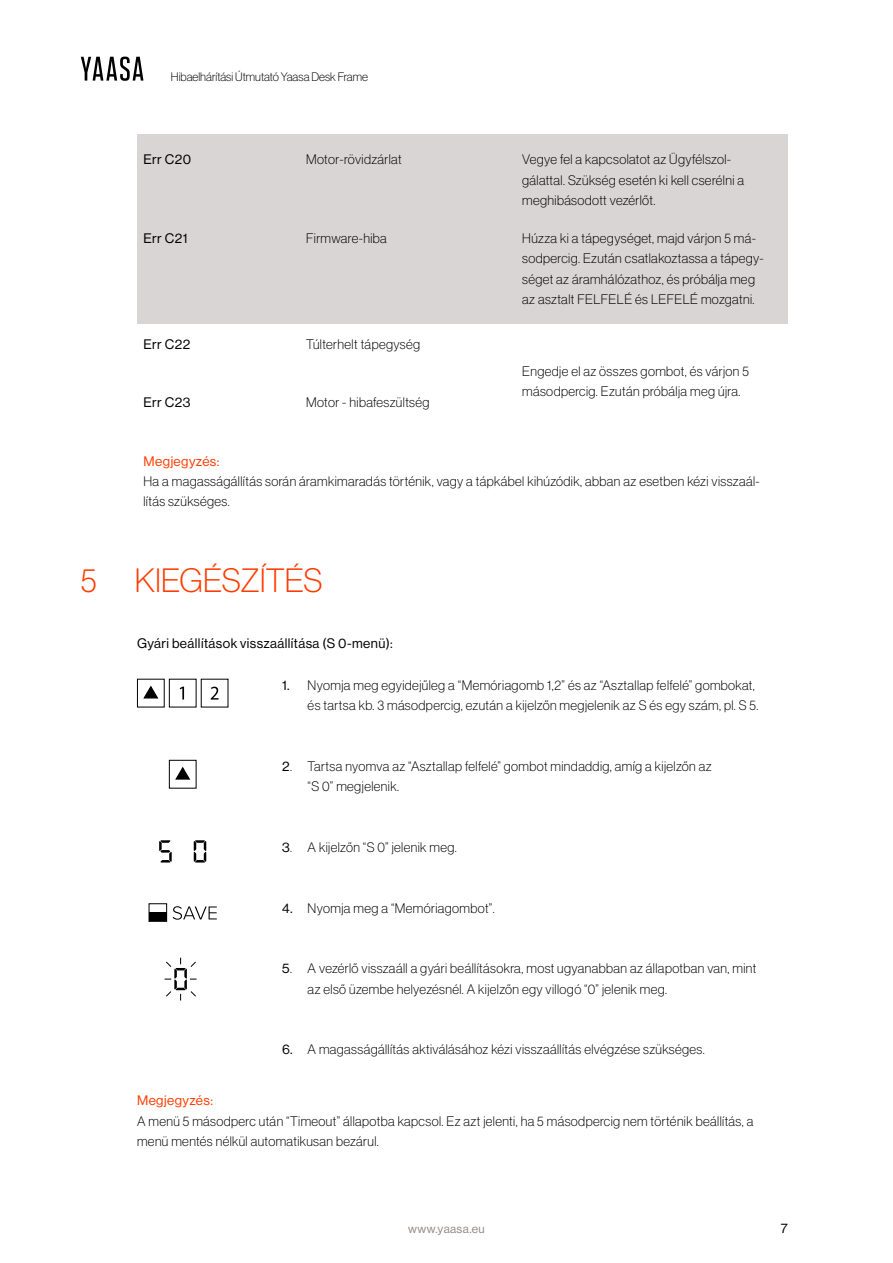
<style>
.page{position:relative;width:893px;height:1263px;background:#fff}
.page>*{position:absolute;margin:0;border:0;box-sizing:border-box;transform-origin:0 0}
.t1{font:100 33px "Haas Grot Disp 35";color:#ff3c00}
.t2{font:100 13.5px/20.2px "Haas Grot Disp 35";letter-spacing:.03em;color:#000}
.t3{font:13.5px "Haas Grot Disp 55 Roman";letter-spacing:.03em;color:#000}
.t4{font:13.5px "Haas Grot Disp 55 Roman";letter-spacing:.03em;color:#ff3c00}
.t5{font:100 12px "Haas Grot Disp 35";color:#000}
.t6{font:12px "Haas Grot Disp 55 Roman";letter-spacing:.03em;color:#928884}
.s1{font-family:"Haas Grot Disp 55 Roman";font-weight:400}
</style>
<div class="page">
<svg style="left:81px;top:57px;width:62px;height:24px"></svg>
<svg style="left:211px;top:687px;width:8px;height:12px"></svg>
<svg style="left:143px;top:685px;width:16px;height:14px"></svg>
<svg style="left:180px;top:687px;width:4px;height:12px"></svg>
<svg style="left:175px;top:766px;width:16px;height:14px"></svg>
<div style="left:169px;top:760px;width:27px;height:28px;border:1px solid #000"></div>
<svg style="left:159px;top:840px;width:13px;height:22px"></svg>
<svg style="left:194px;top:840px;width:12px;height:22px"></svg>
<svg style="left:173px;top:906px;width:44px;height:14px"></svg>
<div style="left:149px;top:912px;width:18px;height:9px;background:#000"></div>
<div style="left:149px;top:903px;width:18px;height:19px;border:1px solid #000"></div>
<svg style="left:165px;top:958px;width:32px;height:42px"></svg>
<div style="left:137px;top:134px;width:650px;height:189px;background:#d8d5d4"></div>
<p class="t5" style="left:171px;top:70px;width:199px">Hibaelhárítási Útmutató Yaasa Desk Frame</p>
<p class="t3" style="left:143px;top:152px;width:49px">Err C20</p>
<p class="t2" style="left:306px;top:150px;width:97px">Motor-rövidzárlat</p>
<p class="t3" style="left:143px;top:231px;width:45px">Err C21</p>
<p class="t2" style="left:306px;top:228px;width:82px">Firmware-hiba</p>
<p class="t3" style="left:143px;top:336px;width:48px">Err C22</p>
<p class="t2" style="left:306px;top:334px;width:115px">Túlterhelt tápegység</p>
<p class="t3" style="left:143px;top:395px;width:48px">Err C23</p>
<p class="t2" style="left:306px;top:392px;width:125px">Motor - hibafeszültség</p>
<p class="t2" style="left:522px;top:150px;width:223px">Vegye fel a kapcsolatot az Ügyfélszol&shy;gálattal. Szükség esetén ki kell cserélni a meghibásodott vezérlőt.</p>
<p class="t2" style="left:522px;top:228px;width:243px">Húzza ki a tápegységet, majd várjon 5 má&shy;sodpercig. Ezután csatlakoztassa a tápegy&shy;séget az áramhálózathoz, és próbálja meg az asztalt FELFELÉ és LEFELÉ mozgatni.</p>
<p class="t2" style="left:522px;top:361px;width:228px">Engedje el az összes gombot, és várjon 5 másodpercig. Ezután próbálja meg újra.</p>
<p class="t4" style="left:143px;top:453px;width:77px">Megjegyzés:</p>
<p class="t2" style="left:143px;top:471px;width:618px">Ha a magasságállítás során áramkimaradás történik, vagy a tápkábel kihúzódik, abban az esetben kézi visszaál&shy;lítás szükséges.</p>
<h1 class="t1" style="left:81px;top:562px;width:243px">5 KIEGÉSZÍTÉS</h1>
<p class="t3" style="left:137px;top:635px;width:257px">Gyári beállítások visszaállítása (S 0-menü):</p>
<p class="t2" style="left:282px;top:675px;width:478px;text-align:right"><span class="s1">1.</span> Nyomja meg egyidejűleg a “Memóriagomb 1,2” és az “Asztallap felfelé” gombokat, és tartsa kb. 3 másodpercig, ezután a kijelzőn megjelenik az S és egy szám, pl. S 5.</p>
<p class="t2" style="left:308px;top:756px;width:405px;text-indent:-26px"><span class="s1">2</span>. Tartsa nyomva az “Asztallap felfelé” gombot mindaddig, amíg a kijelzőn az “S 0” megjelenik.</p>
<p class="t2" style="left:282px;top:837px;width:176px"><span class="s1">3</span>. A kijelzőn “S 0” jelenik meg.</p>
<p class="t2" style="left:282px;top:898px;width:214px"><span class="s1">4.</span> Nyomja meg a “Memóriagombot”.</p>
<p class="t2" style="left:308px;top:958px;width:450px;text-indent:-26px"><span class="s1">5</span>. A vezérlő visszaáll a gyári beállításokra, most ugyanabban az állapotban van, mint az első üzembe helyezésnél. A kijelzőn egy villogó “0” jelenik meg.</p>
<p class="t2" style="left:282px;top:1039px;width:424px"><span class="s1">6.</span> A magasságállítás aktiválásához kézi visszaállítás elvégzése szükséges.</p>
<p class="t4" style="left:137px;top:1093px;width:77px">Megjegyzés:</p>
<p class="t2" style="left:137px;top:1111px;width:618px">A menü 5 másodperc után “Timeout” állapotba kapcsol. Ez azt jelenti, ha 5 másodpercig nem történik beállítás, a menü mentés nélkül automatikusan bezárul.</p>
<p class="t6" style="left:408px;top:1222px;width:78px">www.yaasa.eu</p>
<p class="t3" style="left:781px;top:1221px;width:8px">7</p>
</div>
